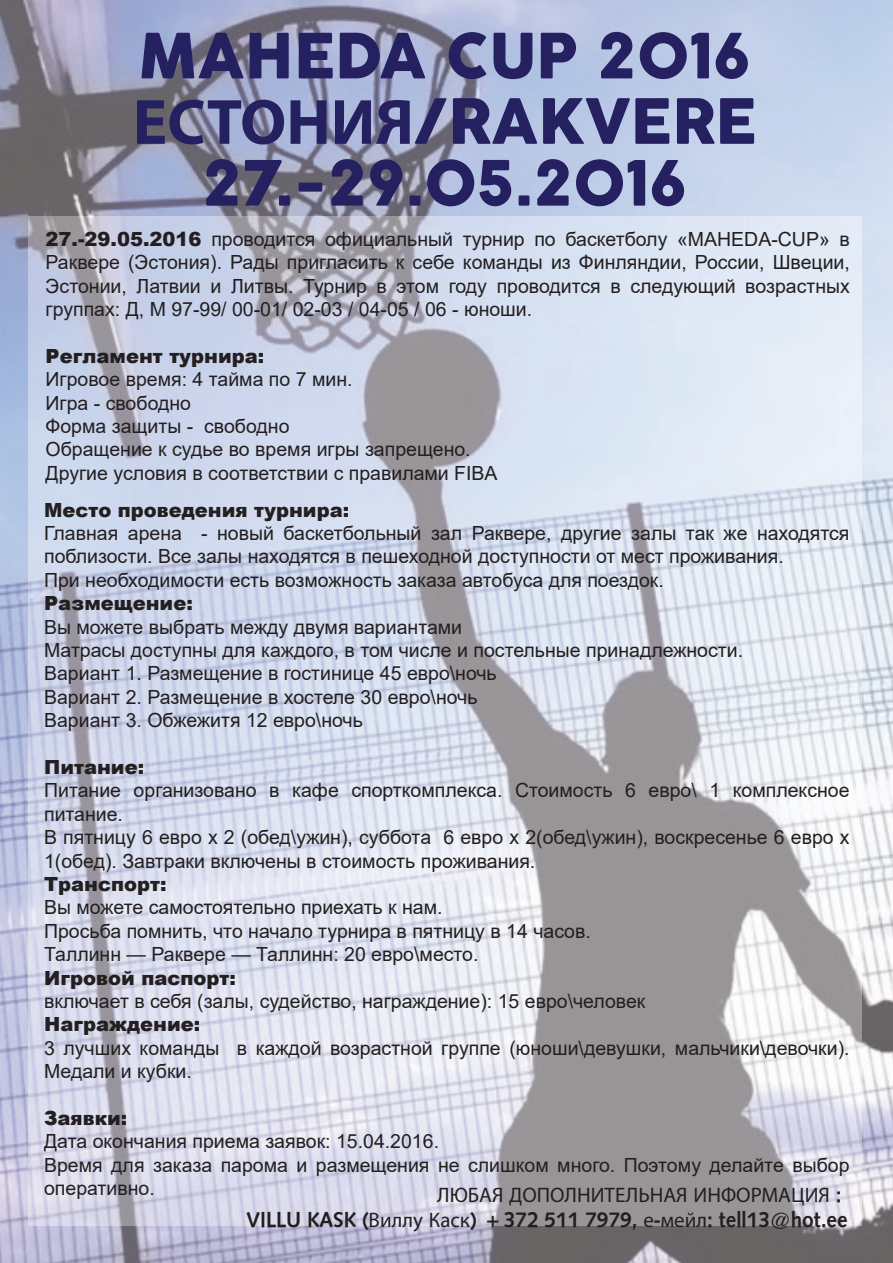
<style>
.page{position:relative;width:893px;height:1263px;background:#fff}
.page>*{position:absolute;margin:0;border:0;box-sizing:border-box;transform-origin:0 0}
.t1{font:61.5px/63.6px "COCOGOOSE";color:#252161;text-align:center}
.t2{font:700 21px "Cg Symphony Bd";color:#231f20}
.t3{font:21px "Myriad Pro";color:#231f20}
.t4{font:19.5px/23.4px "Arial";color:#231f20}
.t5{font:900 19.5px "Arial";color:#231f20}
.s1{font-family:"Myriad Pro";font-weight:700;font-size:64.5px}
.s2{font-weight:900}
.s3{font-family:"Cg Symphony Bd";font-weight:700}
.s4{font-family:"Myriad Pro";font-weight:400}
</style>
<div class="page">
<img style="left:0;top:0;width:893px;height:1263px">
<img style="left:28px;top:216px;width:833px;height:1010px">
<h1 class="t1" style="left:133px;top:25px;width:625px">MAHEDA CUP 2016<br><span class="s1">ЕСТОНИЯ</span>/RAKVERE<br>27.-29.05.2016</h1>
<p class="t4" style="left:46px;top:227px;width:806px;text-align:justify"><span class="s2">27.-29.05.2016</span> проводится официальный турнир по баскетболу «MAHEDA-CUP» в Раквере (Эстония). Рады пригласить к себе команды из Финляндии, России, Швеции, Эстонии, Латвии и Литвы. Турнир в этом году проводится в следующий возрастных группах: Д, М 97-99/ 00-01/ 02-03 / 04-05 / 06 - юноши.</p>
<p class="t5" style="left:46px;top:342px;width:220px">Регламент турнира:</p>
<p class="t4" style="left:46px;top:367px;width:453px">Игровое время: 4 тайма по 7 мин.<br>Игра - свободно<br>Форма защиты - свободно<br>Обращение к судье во время игры запрещено.<br>Другие условия в соответствии с правилами FIBA</p>
<p class="t5" style="left:44px;top:495px;width:307px">Место проведения турнира:</p>
<p class="t4" style="left:44px;top:521px;width:807px">Главная арена - новый баскетбольный зал Раквере, другие залы так же находятся поблизости. Все залы находятся в пешеходной доступности от мест проживания.<br>При необходимости есть возможность заказа автобуса для поездок.</p>
<p class="t5" style="left:44px;top:589px;width:150px">Размещение:</p>
<p class="t4" style="left:44px;top:615px;width:700px">Вы можете выбрать между двумя вариантами<br>Матрасы доступны для каждого, в том числе и постельные принадлежности.<br>Вариант 1. Размещение в гостинице 45 евро\ночь<br>Вариант 2. Размещение в хостеле 30 евро\ночь<br>Вариант 3. Обжежитя 12 евро\ночь</p>
<p class="t5" style="left:44px;top:753px;width:102px">Питание:</p>
<p class="t4" style="left:44px;top:779px;width:807px">Питание организовано в кафе спорткомплекса. Стоимость 6 евро\ 1 комплексное питание.<br>В пятницу 6 евро х 2 (обед\ужин), суббота 6 евро х 2(обед\ужин), воскресенье 6 евро х 1(обед). Завтраки включены в стоимость проживания.</p>
<p class="t5" style="left:44px;top:870px;width:124px">Транспорт:</p>
<p class="t4" style="left:44px;top:896px;width:548px">Вы можете самостоятельно приехать к нам.<br>Просьба помнить, что начало турнира в пятницу в 14 часов.<br>Таллинн — Раквере — Таллинн: 20 евро\место.</p>
<p class="t5" style="left:44px;top:963px;width:193px">Игровой паспорт:</p>
<p class="t4" style="left:44px;top:989px;width:603px">включает в себя (залы, судейство, награждение): 15 евро\человек</p>
<p class="t5" style="left:44px;top:1010px;width:158px">Награждение:</p>
<p class="t4" style="left:44px;top:1036px;width:807px">3 лучших команды в каждой возрастной группе (юноши\девушки, мальчики\девочки).<br>Медали и кубки.</p>
<p class="t5" style="left:44px;top:1104px;width:85px">Заявки:</p>
<p class="t4" style="left:44px;top:1130px;width:807px">Дата окончания приема заявок: 15.04.2016.<br>Время для заказа парома и размещения не слишком много. Поэтому делайте выбор оперативно.</p>
<p class="t3" style="left:437px;top:1182px;width:406px">ЛЮБАЯ ДОПОЛНИТЕЛЬНАЯ ИНФОРМАЦИЯ <span class="s3">:</span></p>
<p class="t2" style="left:247px;top:1206px;width:602px">VILLU KASK (<span class="s4">Виллу Каск</span>) +372 511 7979, <span class="s4">е</span>-<span class="s4">мейл</span>: tell13@hot.ee</p>
</div>
